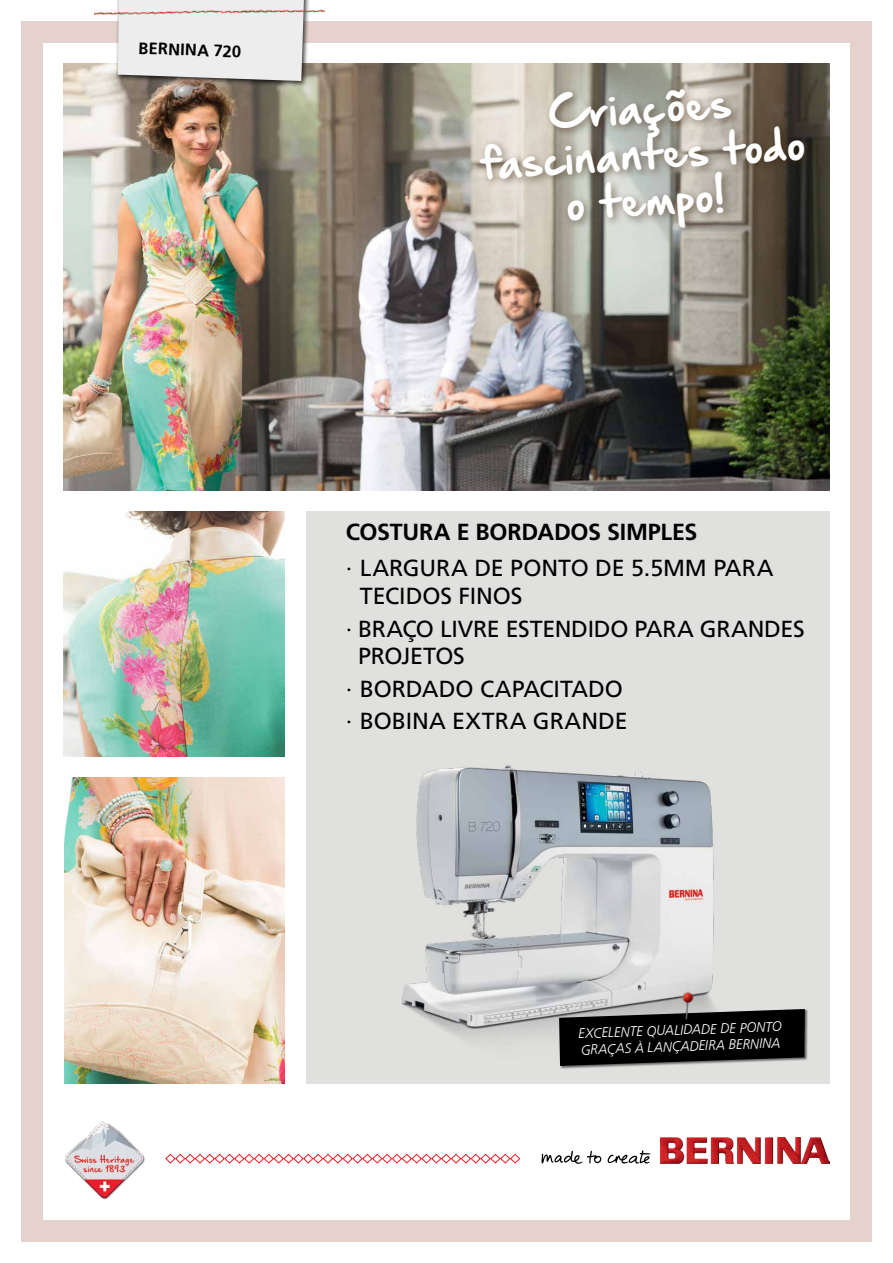
<style>
.page{position:relative;width:893px;height:1263px;background:#fff}
.page>*{position:absolute;margin:0;border:0;box-sizing:border-box;transform-origin:0 0}
.t1{font:38.4px/46px "Hand Of Sean Pro";color:#fff;text-align:center}
.t2{font:23.25px/27.9px "Frutiger LT Com";letter-spacing:-.005em;color:#000}
.t3{font:700 23.25px "Frutiger LT Com";letter-spacing:-.01em;color:#000}
.t4{font:700 16.5px "Frutiger LT Com";color:#000}
.t5{font:italic 300 13.8px/16.5px "Frutiger LT Com";color:#fff}
</style>
<div class="page">
<div style="left:21px;top:21px;width:851px;height:22px;background:#e6d2cd"></div>
<img style="left:65px;top:1121px;width:80px;height:78px">
<svg style="left:165px;top:1153px;width:356px;height:11px"></svg>
<img style="left:660px;top:1138px;width:170px;height:25px">
<svg style="left:541px;top:1150px;width:110px;height:14px"></svg>
<img style="left:64px;top:64px;width:765px;height:426px">
<img style="left:64px;top:511px;width:221px;height:245px">
<img style="left:64px;top:777px;width:221px;height:306px">
<div style="left:306px;top:511px;width:523px;height:572px;background:#e0e0df"></div>
<img style="left:342px;top:765px;width:451px;height:319px">
<div style="left:21px;top:1220px;width:851px;height:22px;background:#e6d2cd"></div>
<div style="left:21px;top:32px;width:22px;height:1208px;background:#e6d2cd"></div>
<div style="left:850px;top:32px;width:22px;height:1208px;background:#e6d2cd"></div>
<div style="left:116px;top:0;width:196px;height:87px;background:#000;opacity:.75"></div>
<div style="left:118px;top:0;width:186px;height:81px;background:#ededee"></div>
<img style="left:95px;top:5px;width:230px;height:13px">
<div style="left:559px;top:1009px;width:249px;height:60px;background:#000;opacity:.55"></div>
<svg style="left:559px;top:1009px;width:246px;height:57px;background:#1c1c1c"></svg>
<img style="left:670px;top:986px;width:32px;height:47px">
<div style="left:475px;top:85px;width:340px;height:153px;background:#3b220b;opacity:.53"></div>
<p class="t4" style="left:139px;top:38px;width:104px;rotate:2deg">BERNINA 720</p>
<h1 class="t1" style="left:477px;top:96px;width:327px;rotate:-3deg">Criações fascinantes todo o tempo!</h1>
<p class="t3" style="left:346px;top:518px;width:353px">COSTURA E BORDADOS SIMPLES</p>
<p class="t2" style="left:360px;top:554px;width:415px;text-indent:-14px">· LARGURA DE PONTO DE 5.5MM PARA<br>TECIDOS FINOS</p>
<p class="t2" style="left:358px;top:615px;width:448px;text-indent:-12px">· BRAÇO LIVRE ESTENDIDO PARA GRANDES<br>PROJETOS</p>
<p class="t2" style="left:346px;top:672px;width:284px;line-height:32.1px">· BORDADO CAPACITADO · BOBINA EXTRA GRANDE</p>
<p class="t5" style="left:578px;top:1025px;width:205px;rotate:-2deg">EXCELENTE QUALIDADE DE PONTO<br>GRAÇAS À LANÇADEIRA BERNINA</p>
</div>
